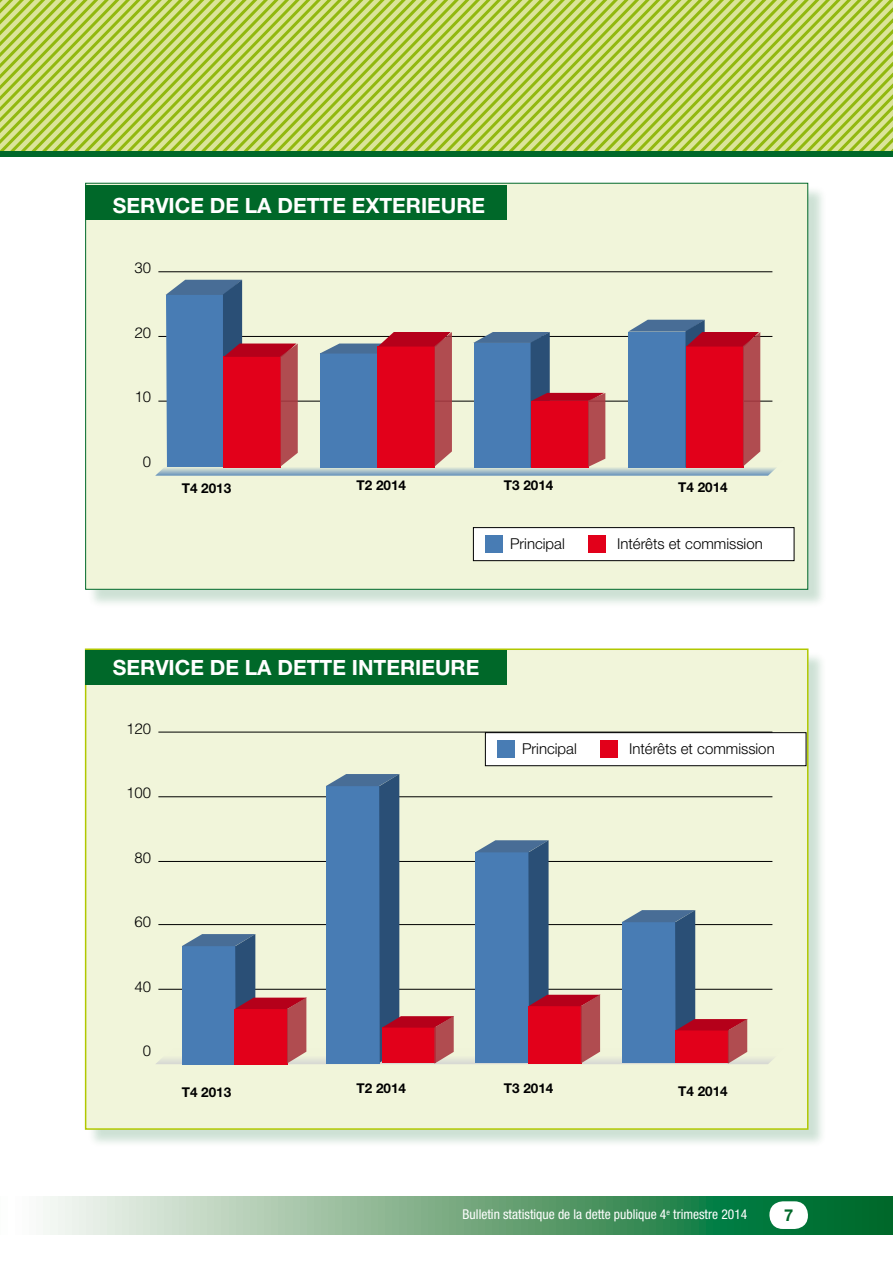
<style>
.page{position:relative;width:893px;height:1263px;background:#fff}
.page>*{position:absolute;margin:0;border:0;box-sizing:border-box;transform-origin:0 0}
.t1{font:700 21px "Helvetica Neue LT Std";color:#fff}
.t2{font:700 16.5px "Helvetica Neue LT Std";color:#006829}
.t3{font:300 15px "Helvetica Neue LT Std";color:#000}
.t4{font:300 15px "Helvetica";color:#000}
.t5{font:condensed 13.5px "Helvetica Neue LT Std";color:#fff}
.t6{font:700 13.5px "Helvetica Neue";color:#000}
.s1{font-style:inherit}
</style>
<div class="page">
<div style="left:87px;top:651px;width:740px;height:498px;background:#006829;opacity:.2"></div>
<div style="left:85px;top:648px;width:723px;height:482px;background:#f1f5da;border:2px solid #b1c800"></div>
<div style="left:88px;top:185px;width:739px;height:423px;background:#006829;opacity:.2"></div>
<div style="left:85px;top:183px;width:723px;height:407px;background:#f1f5da;border:1px solid #006829"></div>
<div style="left:85px;top:650px;width:422px;height:35px;background:#006829"></div>
<div style="left:85px;top:185px;width:422px;height:35px;background:#006829"></div>
<svg style="left:43px;top:1196px;width:850px;height:38px;background:#72ab85"></svg>
<svg style="left:0;top:0;width:893px;height:157px;background:#bcd162"></svg>
<div style="left:0;top:151px;width:893px;height:5px;background:#006829"></div>
<div style="left:485px;top:733px;width:321px;height:33px;background:#fff"></div>
<div style="left:485px;top:732px;width:321px;height:34px;border:1px solid #000"></div>
<div style="left:497px;top:740px;width:17px;height:17px;background:#487cb4"></div>
<div style="left:600px;top:740px;width:17px;height:17px;background:#e2001a"></div>
<div style="left:473px;top:528px;width:321px;height:33px;background:#fff"></div>
<div style="left:473px;top:527px;width:321px;height:34px;border:1px solid #000"></div>
<div style="left:485px;top:535px;width:17px;height:17px;background:#487cb4"></div>
<div style="left:588px;top:535px;width:17px;height:17px;background:#e2001a"></div>
<hr style="left:158px;top:271px;width:614px;height:1px;background:#000">
<hr style="left:158px;top:732px;width:614px;height:1px;background:#000">
<div style="left:769px;top:1201px;width:39px;height:28px;background:#fff;border-radius:13px"></div>
<svg style="left:155px;top:280px;width:621px;height:196px"></svg>
<svg style="left:156px;top:774px;width:618px;height:291px"></svg>
<h1 class="t1" style="left:113px;top:192px;width:374px">SERVICE DE LA DETTE EXTERIEURE</h1>
<p class="t4" style="left:134px;top:259px;width:18px">30</p>
<p class="t4" style="left:134px;top:323px;width:18px">20</p>
<p class="t4" style="left:134px;top:388px;width:18px">10</p>
<p class="t4" style="left:143px;top:452px;width:10px">0</p>
<p class="t6" style="left:182px;top:480px;width:51px"><span class="s1">T</span>4 2013</p>
<p class="t6" style="left:357px;top:476px;width:51px"><span class="s1">T</span>2 2014</p>
<p class="t6" style="left:504px;top:476px;width:51px"><span class="s1">T</span>3 2014</p>
<p class="t6" style="left:678px;top:479px;width:51px"><span class="s1">T</span>4 2014</p>
<p class="t3" style="left:510px;top:534px;width:56px">Principal</p>
<p class="t3" style="left:617px;top:534px;width:147px">Intérêts et commission</p>
<h1 class="t1" style="left:113px;top:655px;width:368px">SERVICE DE LA DETTE INTERIEURE</h1>
<p class="t4" style="left:126px;top:719px;width:27px">120</p>
<p class="t4" style="left:126px;top:783px;width:27px">100</p>
<p class="t4" style="left:134px;top:848px;width:18px">80</p>
<p class="t4" style="left:134px;top:912px;width:18px">60</p>
<p class="t4" style="left:134px;top:977px;width:18px">40</p>
<p class="t4" style="left:143px;top:1041px;width:10px">0</p>
<p class="t3" style="left:522px;top:739px;width:56px">Principal</p>
<p class="t3" style="left:629px;top:739px;width:147px">Intérêts et commission</p>
<p class="t6" style="left:182px;top:1083px;width:51px"><span class="s1">T</span>4 2013</p>
<p class="t6" style="left:357px;top:1080px;width:51px"><span class="s1">T</span>2 2014</p>
<p class="t6" style="left:504px;top:1080px;width:51px"><span class="s1">T</span>3 2014</p>
<p class="t6" style="left:678px;top:1083px;width:51px"><span class="s1">T</span>4 2014</p>
<p class="t5" style="left:463px;top:1207px;width:286px">Bulletin statistique de la dette publique 4<sup>e</sup> trimestre 2014</p>
<p class="t2" style="left:784px;top:1204px;width:11px">7</p>
</div>
